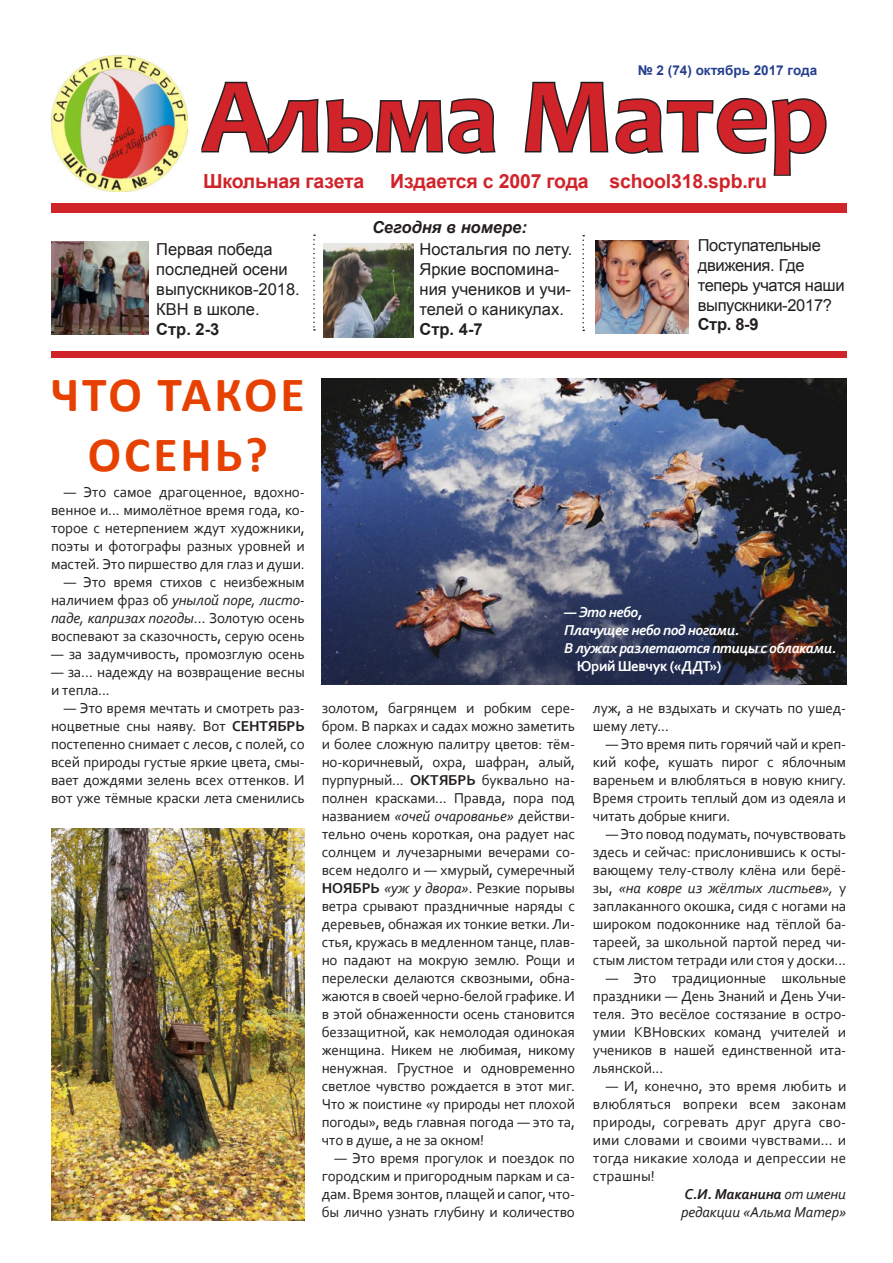
<style>
.page{position:relative;width:893px;height:1263px;background:#fff}
.page>*{position:absolute;margin:0;border:0;box-sizing:border-box;transform-origin:0 0}
.t1{font:700 106.5px "Candara";color:#d1232a}
.t2{font:700 49.5px/59.4px "Calibri";letter-spacing:.06em;color:#e64100;text-align:center}
.t3{font:700 19.5px "Arial";letter-spacing:-.01em;color:#d1232a}
.t4{font:16.5px/19.8px "Arial";color:#231f20}
.t5{font:16.5px/19.8px "Arial";letter-spacing:-.02em;color:#231f20}
.t6{font:700 16.5px "Arial";color:#231f20}
.t7{font:italic 700 16.5px "Arial";color:#231f20}
.t8{font:15px/18px "Corbel";letter-spacing:-.01em;color:#231f20;text-align:justify}
.t9{font:15px "Corbel";letter-spacing:.01em;color:#231f20}
.t10{font:italic 700 15px/18px "Corbel";letter-spacing:-.03em;color:#fff}
.t11{font:italic 15px "Corbel";letter-spacing:-.01em;color:#231f20}
.t12{font:italic 700 15px "Corbel";letter-spacing:-.01em;color:#231f20}
.t13{font:700 15px "Corbel";letter-spacing:-.03em;color:#fff}
.t14{font:700 13.5px "Arial";color:#253f8e}
.s1{font-style:italic}
.s2{font-weight:700}
.s3{font-weight:400}
</style>
<div class="page">
<img style="left:322px;top:378px;width:524px;height:306px">
<img style="left:51px;top:828px;width:254px;height:392px">
<svg style="left:203px;top:81px;width:293px;height:73px"></svg>
<svg style="left:524px;top:81px;width:303px;height:93px"></svg>
<div style="left:51px;top:203px;width:795px;height:10px;background:#d1232a"></div>
<img style="left:51px;top:55px;width:136px;height:136px">
<svg style="left:313px;top:234px;width:2px;height:97px"></svg>
<svg style="left:582px;top:235px;width:2px;height:96px"></svg>
<img style="left:51px;top:241px;width:98px;height:94px">
<img style="left:595px;top:240px;width:94px;height:94px">
<img style="left:323px;top:243px;width:91px;height:94px">
<div style="left:51px;top:351px;width:795px;height:6px;background:#d1232a"></div>
<p class="t14" style="left:638px;top:61px;width:181px">№ 2 (74) октябрь 2017 года</p>
<h1 class="t1" style="left:201px;top:50px;width:629px">Альма Матер</h1>
<h3 class="t3" style="left:203px;top:168px;width:163px">Школьная газета</h3>
<h3 class="t3" style="left:390px;top:168px;width:378px">Издается с 2007 года school318.spb.ru</h3>
<p class="t4" style="left:156px;top:240px;width:145px">Первая победа последней осени выпускников-2018.<br>КВН в школе.</p>
<p class="t6" style="left:156px;top:317px;width:65px">Стр. 2-3</p>
<h2 class="t2" style="left:51px;top:363px;width:255px">ЧТО ТАКОЕ<br>ОСЕНЬ?</h2>
<p class="t8" style="left:51px;top:483px;width:255px;text-indent:13px">— Это самое драгоценное, вдохно&shy;венное и... мимолётное время года, ко&shy;торое с нетерпением ждут художники, поэты и фотографы разных уровней и мастей. Это пиршество для глаз и души.</p>
<p class="t8" style="left:51px;top:573px;width:255px;text-indent:13px">— Это время стихов с неизбежным наличием фраз об <span class="s1">унылой поре, листо&shy;паде, капризах погоды</span>… Золотую осень воспевают за сказочность, серую осень</p>
<p class="t8" style="left:51px;top:645px;width:255px">— за задумчивость, промозглую осень</p>
<p class="t8" style="left:51px;top:663px;width:255px">— за… надежду на возвращение весны и тепла...</p>
<p class="t8" style="left:51px;top:699px;width:255px;text-indent:13px">— Это время мечтать и смотреть раз&shy;ноцветные сны наяву. Вот <span class="s2">СЕНТЯБРЬ </span>постепенно снимает с лесов, с полей, со всей природы густые яркие цвета, смы&shy;вает дождями зелень всех оттенков. И вот уже тёмные краски лета сменились</p>
<p class="t7" style="left:372px;top:216px;width:156px">Сегодня в номере:</p>
<p class="t4" style="left:420px;top:240px;width:154px">Ностальгия по лету.<br>Яркие воспомина&shy;ния учеников и учи&shy;телей о каникулах.</p>
<p class="t6" style="left:420px;top:317px;width:65px">Стр. 4-7</p>
<p class="t5" style="left:698px;top:235px;width:148px">Поступательные движения. Где теперь учатся наши выпускники-2017?</p>
<p class="t6" style="left:698px;top:313px;width:62px">Стр. 8-9</p>
<p class="t10" style="left:564px;top:603px;width:274px">— Это небо,<br>Плачущее небо под ногами.<br>В лужах разлетаются птицы с облаками.</p>
<p class="t13" style="left:577px;top:657px;width:146px">Юрий Шевчук («ДДТ»)</p>
<p class="t8" style="left:322px;top:699px;width:255px">золотом, багрянцем и робким сере&shy;бром. В парках и садах можно заметить и более сложную палитру цветов: тём&shy;но-коричневый, охра, шафран, алый, пурпурный... <span class="s2">ОКТЯБРЬ</span> буквально на&shy;полнен красками... Правда, пора под названием <span class="s1">«очей очарованье»</span> действи&shy;тельно очень короткая, она радует нас солнцем и лучезарными вечерами со&shy;всем недолго и — хмурый, сумеречный <span class="s2">НОЯБРЬ</span> <span class="s1">«уж у двора»</span>. Резкие порывы ветра срывают праздничные наряды с деревьев, обнажая их тонкие ветки. Ли&shy;стья, кружась в медленном танце, плав&shy;но падают на мокрую землю. Рощи и перелески делаются сквозными, обна&shy;жаются в своей черно-белой графике. И в этой обнаженности осень становится беззащитной, как немолодая одинокая женщина. Никем не любимая, никому ненужная. Грустное и одновременно светлое чувство рождается в этот миг.<br>Что ж поистине «у природы нет плохой погоды», ведь главная погода — это та, что в душе, а не за окном!</p>
<p class="t8" style="left:322px;top:1149px;width:255px;text-indent:13px">— Это время прогулок и поездок по городским и пригородным паркам и са&shy;дам. Время зонтов, плащей и сапог, что&shy;бы лично узнать глубину и количество</p>
<p class="t8" style="left:593px;top:699px;width:255px">луж, а не вздыхать и скучать по ушед&shy;шему лету...</p>
<p class="t8" style="left:593px;top:735px;width:255px;text-indent:13px">— Это время пить горячий чай и креп&shy;кий кофе, кушать пирог с яблочным вареньем и влюбляться в новую книгу.<br>Время строить теплый дом из одеяла и читать добрые книги.</p>
<p class="t8" style="left:593px;top:825px;width:255px;text-indent:13px">— Это повод подумать, почувствовать здесь и сейчас: прислонившись к осты&shy;вающему телу-стволу клёна или берё&shy;зы, <span class="s1">«на ковре из жёлтых листьев»,</span> у заплаканного окошка, сидя с ногами на широком подоконнике над тёплой ба&shy;тареей, за школьной партой перед чи&shy;стым листом тетради или стоя у доски...</p>
<p class="t8" style="left:593px;top:969px;width:255px;text-indent:13px">— Это традиционные школьные праздники — День Знаний и День Учи&shy;теля. Это весёлое состязание в остро&shy;умии КВНовских команд учителей и учеников в нашей единственной ита&shy;льянской...</p>
<p class="t9" style="left:606px;top:1077px;width:242px">— И, конечно, это время любить и</p>
<p class="t9" style="left:593px;top:1095px;width:255px">влюбляться вопреки всем законам</p>
<p class="t9" style="left:593px;top:1113px;width:255px">природы, согревать друг друга сво-</p>
<p class="t9" style="left:593px;top:1131px;width:255px">ими словами и своими чувствами... и</p>
<p class="t9" style="left:593px;top:1149px;width:255px">тогда никакие холода и депрессии не</p>
<p class="t9" style="left:593px;top:1167px;width:63px">страшны!</p>
<p class="t12" style="left:684px;top:1185px;width:163px">С.И. Маканина <span class="s3">от имени</span></p>
<p class="t11" style="left:681px;top:1203px;width:167px">редакции «Альма Матер»</p>
</div>
